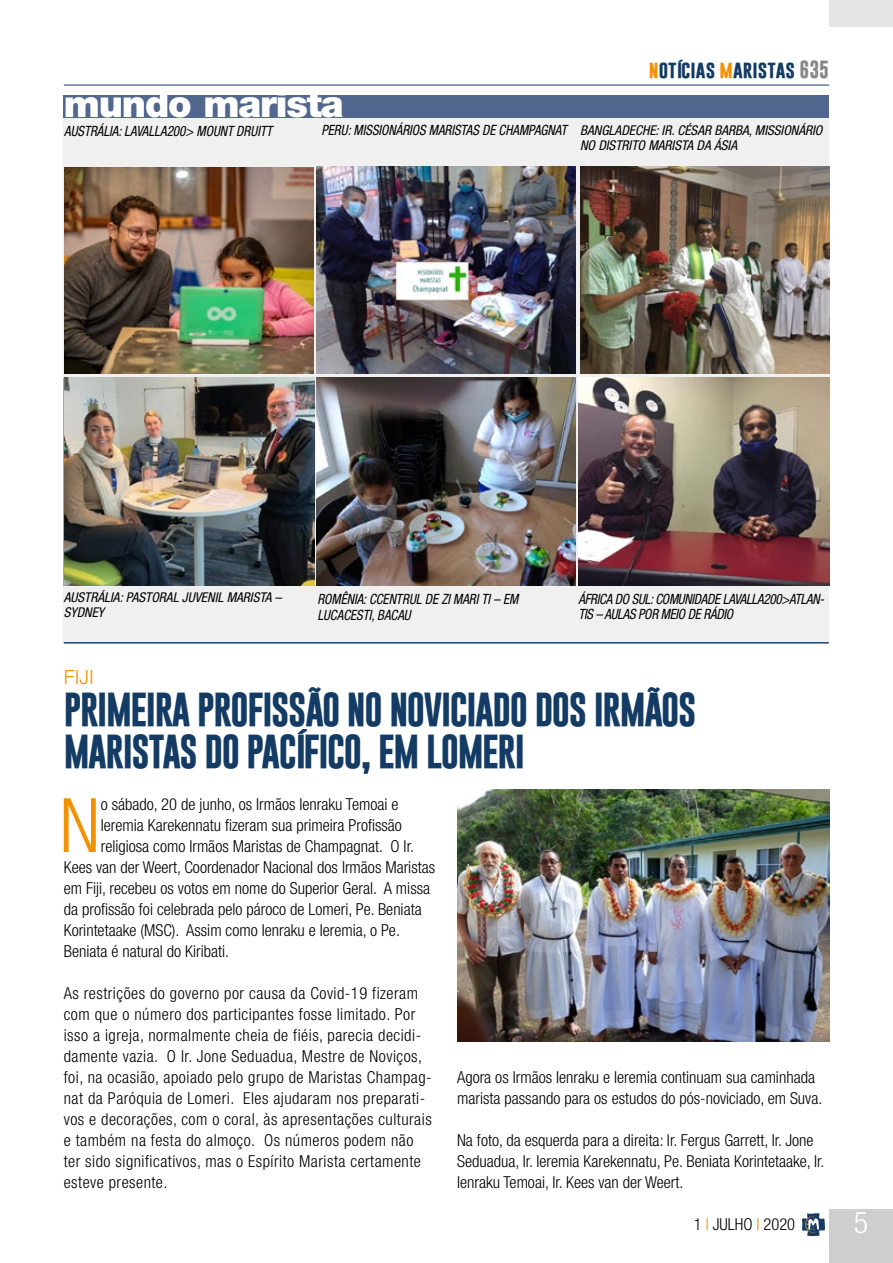
<style>
.page{position:relative;width:893px;height:1263px;background:#fff}
.page>*{position:absolute;margin:0;border:0;box-sizing:border-box;transform-origin:0 0}
.t1{font:300 condensed 75.3px "Helvetica Neue";color:#f39200}
.t2{font:900 37.5px "Helvetica Neue";letter-spacing:-.03em;color:#fff}
.t3{font:700 34.5px/42px "Gobold";letter-spacing:-.04em;color:#133b64}
.t4{font:300 condensed 30px "Helvetica Neue";color:#fff}
.t5{font:300 19.5px "Helvetica";color:#f39200}
.t6{font:700 18px "Gobold";color:#133b64}
.t7{font:300 condensed 16.5px/21px "Helvetica Neue";color:#000}
.t8{font:300 condensed 16.5px/21px "Helvetica Neue";letter-spacing:.03em;color:#000}
.t9{font:italic condensed 14.1px/15.8px "Helvetica Neue";color:#000;scale:.92 1}
.t10{font:italic condensed 14.1px/15.8px "Helvetica Neue";letter-spacing:-.02em;color:#000;scale:.92 1}
.t11{font:italic condensed 13.5px/15px "Helvetica Neue";color:#000}
.s1{color:#f39200}
.s2{color:#878787}
</style>
<div class="page">
<div style="left:829px;top:1209px;width:64px;height:54px;background:#cfcece"></div>
<hr style="left:64px;top:85px;width:765px;height:1px;background:#133b64">
<svg style="left:802px;top:1213px;width:23px;height:23px"></svg>
<div style="left:829px;top:0;width:64px;height:27px;background:#e6e5e5"></div>
<div style="left:64px;top:105px;width:765px;height:537px;background:#f1f0f0"></div>
<img style="left:64px;top:167px;width:249px;height:207px">
<img style="left:317px;top:166px;width:258px;height:208px">
<img style="left:64px;top:378px;width:250px;height:207px">
<img style="left:317px;top:378px;width:258px;height:207px">
<img style="left:580px;top:166px;width:249px;height:208px">
<hr style="left:64px;top:642px;width:765px;height:1px;background:#133b64">
<div style="left:63px;top:95px;width:766px;height:23px;background:#52678d"></div>
<img style="left:579px;top:377px;width:250px;height:208px">
<img style="left:457px;top:789px;width:372px;height:252px">
<h2 class="t2" style="left:64px;top:81px;width:282px">mundo marista</h2>
<p class="t9" style="left:64px;top:123px;width:228px">AUSTRÁLIA: LAVALLA200&gt; MOUNT DRUITT</p>
<p class="t9" style="left:322px;top:122px;width:268px">PERU: MISSIONÁRIOS MARISTAS DE CHAMPAGNAT</p>
<p class="t6" style="left:649px;top:57px;width:182px"><span class="s1">n</span>otícias <span class="s1">m</span>aristas <span class="s2">635</span></p>
<p class="t11" style="left:580px;top:122px;width:244px">BANGLADECHE: IR. CÉSAR BARBA, MISSIONÁRIO<br>NO DISTRITO MARISTA DA ÁSIA</p>
<p class="t11" style="left:64px;top:590px;width:219px">AUSTRÁLIA: PASTORAL JUVENIL MARISTA –<br>SYDNEY</p>
<p class="t9" style="left:317px;top:591px;width:220px">ROMÊNIA: CCENTRUL DE ZI MARIȘTI – EM<br>LUCACESTI, BACAU</p>
<p class="t10" style="left:578px;top:591px;width:269px">ÁFRICA DO SUL: COMUNIDADE LAVALLA200&gt;ATLAN-<br>TIS – AULAS POR MEIO DE RÁDIO</p>
<p class="t5" style="left:64px;top:660px;width:32px">FIJI</p>
<h3 class="t3" style="left:64px;top:689px;width:634px">PRIMEIRA PROFISSÃO NO NOVICIADO DOS IRMÃOS<br>MARISTAS DO PACÍFICO, EM LOMERI</h3>
<h1 class="t1" style="left:60px;top:782px;width:42px">N</h1>
<p class="t7" style="left:101px;top:794px;width:299px">o sábado, 20 de junho, os Irmãos Ienraku Temoai e</p>
<p class="t7" style="left:101px;top:815px;width:303px">Ieremia Karekennatu fizeram sua primeira Profissão</p>
<p class="t7" style="left:101px;top:836px;width:315px">religiosa como Irmãos Maristas de Champagnat. O Ir.</p>
<p class="t7" style="left:64px;top:857px;width:373px">Kees van der Weert, Coordenador Nacional dos Irmãos Maristas</p>
<p class="t7" style="left:64px;top:878px;width:368px">em Fiji, recebeu os votos em nome do Superior Geral. A missa</p>
<p class="t7" style="left:64px;top:899px;width:359px">da profissão foi celebrada pelo pároco de Lomeri, Pe. Beniata</p>
<p class="t7" style="left:64px;top:920px;width:338px">Korintetaake (MSC). Assim como Ienraku e Ieremia, o Pe.</p>
<p class="t7" style="left:64px;top:941px;width:167px">Beniata é natural do Kiribati.</p>
<p class="t8" style="left:64px;top:983px;width:369px">As restrições do governo por causa da Covid-19 fizeram com que o número dos participantes fosse limitado. Por isso a igreja, normalmente cheia de fiéis, parecia decidi&shy;damente vazia. O Ir. Jone Seduadua, Mestre de Noviços, foi, na ocasião, apoiado pelo grupo de Maristas Champag&shy;nat da Paróquia de Lomeri. Eles ajudaram nos preparati&shy;vos e decorações, com o coral, às apresentações culturais e também na festa do almoço. Os números podem não ter sido significativos, mas o Espírito Marista certamente esteve presente.</p>
<p class="t7" style="left:457px;top:1067px;width:367px">Agora os Irmãos Ienraku e Ieremia continuam sua caminhada marista passando para os estudos do pós-noviciado, em Suva.</p>
<p class="t7" style="left:457px;top:1130px;width:369px">Na foto, da esquerda para a direita: Ir. Fergus Garrett, Ir. Jone<br>Seduadua, Ir. Ieremia Karekennatu, Pe. Beniata Korintetaake, Ir.<br>Ienraku Temoai, Ir. Kees van der Weert.</p>
<p class="t7" style="left:694px;top:1214px;width:103px">1 <span class="s1">I</span> JULHO <span class="s1">I</span> 2020</p>
<h3 class="t4" style="left:854px;top:1205px;width:16px">5</h3>
</div>
